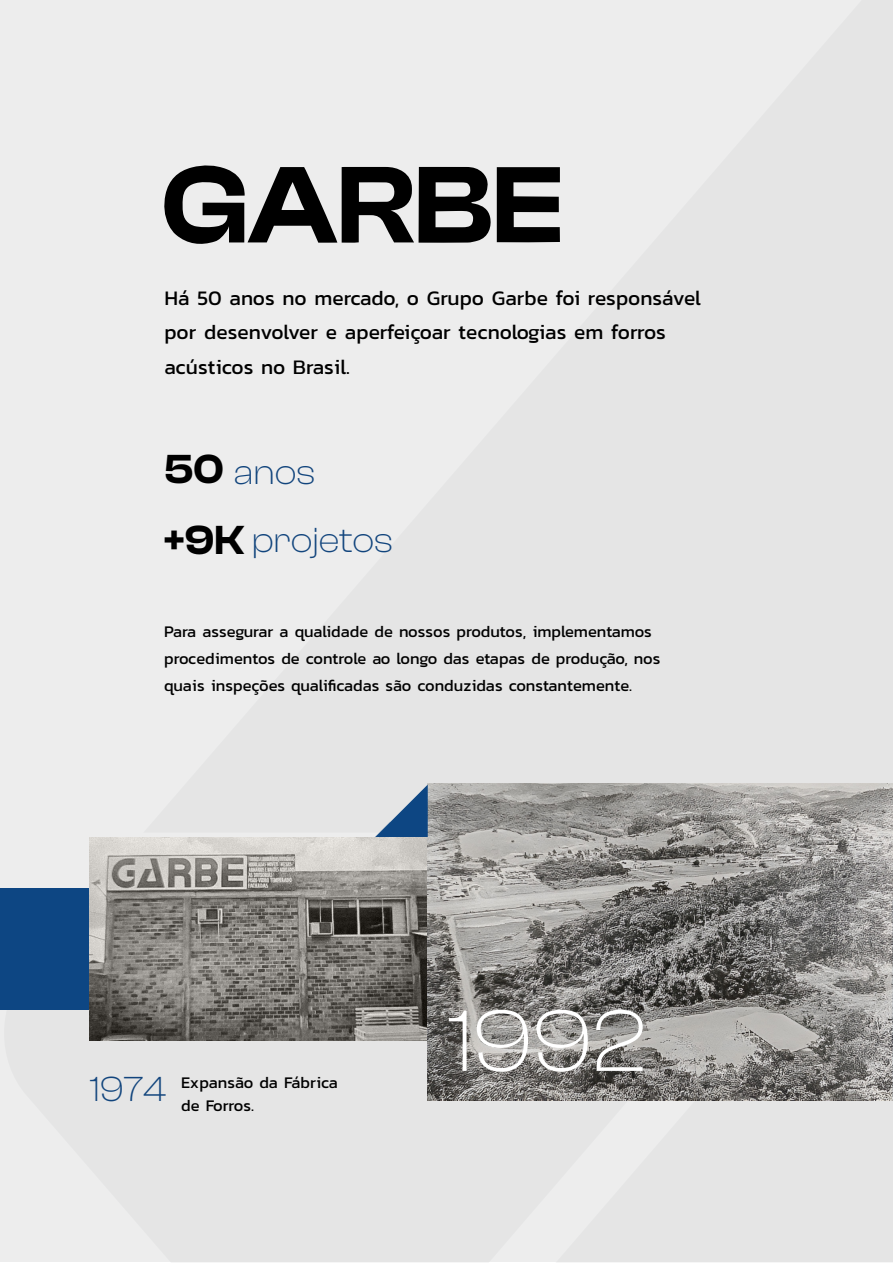
<style>
.page{position:relative;width:893px;height:1263px;background:#fff}
.page>*{position:absolute;margin:0;border:0;box-sizing:border-box;transform-origin:0 0}
.t1{font:300 90px "Clash Display";color:#fff}
.t2{font:600 42px "Clash Display";color:#000}
.t3{font:300 36px "Clash Display";color:#12457d}
.t4{font:21px/34.5px "Kanit";color:#000}
.t5{font:16.5px/27px "Kanit";color:#000}
</style>
<div class="page">
<div style="left:1px;top:1px;width:892px;height:1261px;background:#e5e5e5"></div>
<div style="left:0;top:888px;width:119px;height:122px;background:#0d4683"></div>
<img style="left:90px;top:837px;width:338px;height:204px">
<img style="left:428px;top:783px;width:465px;height:317px">
<svg style="left:375px;top:784px;width:53px;height:53px"></svg>
<svg style="left:164px;top:165px;width:396px;height:79px"></svg>
<p class="t4" style="left:164px;top:280px;width:538px">Há 50 anos no mercado, o Grupo Garbe foi responsável por desenvolver e aperfeiçoar tecnologias em forros acústicos no Brasil.</p>
<p class="t2" style="left:164px;top:446px;width:61px">50</p>
<p class="t3" style="left:234px;top:452px;width:83px">anos</p>
<p class="t2" style="left:163px;top:517px;width:82px">+9K</p>
<p class="t3" style="left:252px;top:520px;width:143px">projetos</p>
<p class="t5" style="left:164px;top:618px;width:498px">Para assegurar a qualidade de nossos produtos, implementamos procedimentos de controle ao longo das etapas de produção, nos quais inspeções qualificadas são conduzidas constantemente.</p>
<p class="t3" style="left:90px;top:1069px;width:78px">1974</p>
<p class="t5" style="left:181px;top:1071px;width:158px;line-height:22.5px">Expansão da Fábrica de Forros.</p>
<p class="t1" style="left:448px;top:991px;width:200px">1992</p>
</div>
